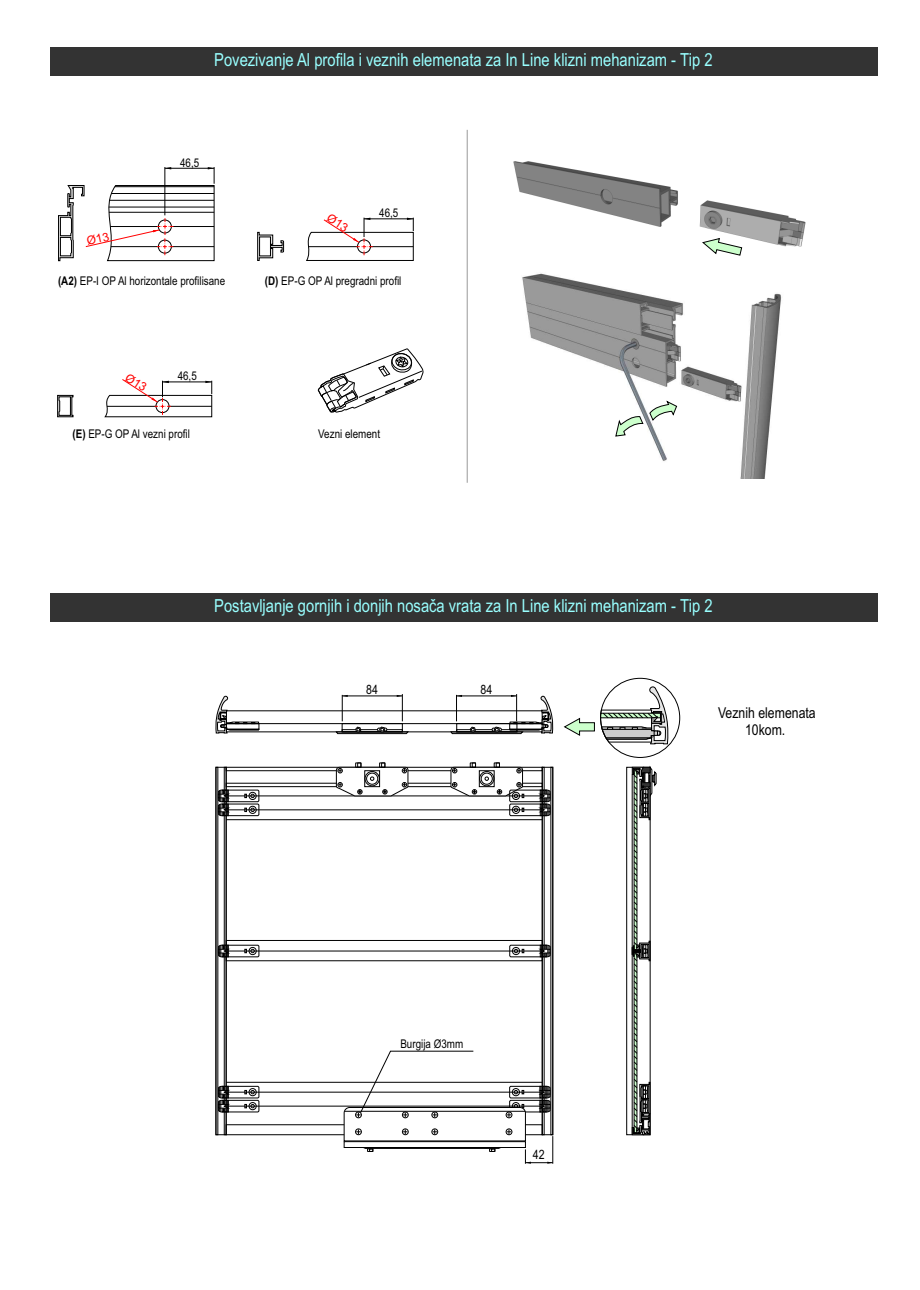
<style>
.page{position:relative;width:920px;height:1290px;background:#fff}
.page>*{position:absolute;margin:0;border:0;box-sizing:border-box;transform-origin:0 0}
.t1{font:18px "Arial Narrow";color:#9ff}
.t2{font:15px/17px "Arial Narrow";color:#000;text-align:center}
.t3{font:12.9px "Arial Narrow";color:#000}
.t4{font:12px "Arial Narrow";color:#000}
.s1{font-weight:700}
</style>
<div class="page">
<img style="left:513px;top:161px;width:293px;height:87px">
<hr style="left:226px;top:951px;width:318px;height:1px;background:#000">
<div style="left:224px;top:767px;width:2px;height:368px;border:1px solid #000"></div>
<div style="left:551px;top:767px;width:2px;height:368px;border:1px solid #000"></div>
<div style="left:542px;top:767px;width:2px;height:368px;border:1px solid #000"></div>
<div style="left:226px;top:767px;width:316px;height:4px;border:1px solid #000"></div>
<div style="left:226px;top:1124px;width:316px;height:11px;border:1px solid #000"></div>
<hr style="left:226px;top:1106px;width:316px;height:1px;background:#000">
<hr style="left:226px;top:1092px;width:316px;height:1px;background:#000">
<hr style="left:226px;top:1082px;width:316px;height:1px;background:#000">
<div style="left:226px;top:940px;width:316px;height:21px;border:1px solid #000"></div>
<hr style="left:226px;top:796px;width:318px;height:1px;background:#000">
<hr style="left:226px;top:809px;width:318px;height:1px;background:#000">
<svg style="left:218px;top:1086px;width:41px;height:26px"></svg>
<svg style="left:218px;top:945px;width:41px;height:12px"></svg>
<svg style="left:509px;top:945px;width:42px;height:12px"></svg>
<svg style="left:218px;top:790px;width:41px;height:26px"></svg>
<hr style="left:226px;top:819px;width:316px;height:1px;background:#000">
<svg style="left:564px;top:686px;width:105px;height:58px"></svg>
<div style="left:626px;top:767px;width:24px;height:368px;border:1px solid #000"></div>
<div style="left:226px;top:783px;width:316px;height:4px;border:1px solid #000"></div>
<svg style="left:451px;top:763px;width:100px;height:53px"></svg>
<svg style="left:336px;top:763px;width:73px;height:33px"></svg>
<hr style="left:467px;top:130px;width:1px;height:353px;background:#999">
<svg style="left:257px;top:232px;width:27px;height:29px"></svg>
<svg style="left:317px;top:349px;width:107px;height:64px"></svg>
<svg style="left:57px;top:395px;width:16px;height:22px"></svg>
<svg style="left:632px;top:766px;width:24px;height:369px"></svg>
<svg style="left:215px;top:694px;width:338px;height:40px"></svg>
<img style="left:522px;top:273px;width:260px;height:206px">
<svg style="left:615px;top:416px;width:28px;height:20px"></svg>
<svg style="left:649px;top:401px;width:28px;height:19px"></svg>
<svg style="left:702px;top:238px;width:40px;height:18px"></svg>
<svg style="left:344px;top:1051px;width:209px;height:113px"></svg>
<div style="left:50px;top:593px;width:827px;height:28px;background:#333"></div>
<div style="left:50px;top:47px;width:827px;height:28px;background:#333"></div>
<svg style="left:306px;top:217px;width:108px;height:44px"></svg>
<svg style="left:58px;top:167px;width:157px;height:94px"></svg>
<svg style="left:104px;top:379px;width:108px;height:38px"></svg>
<p class="t1" style="left:214px;top:53px;width:500px">Povezivanje Al profila i veznih elemenata za In Line klizni mehanizam - Tip 2</p>
<p class="t4" style="left:180px;top:158px;width:21px">46,5</p>
<p class="t4" style="left:379px;top:208px;width:21px">46,5</p>
<p class="t4" style="left:58px;top:277px;width:169px"><span class="s1">(A2)</span> EP-I OP Al horizontale profilisane</p>
<p class="t4" style="left:265px;top:277px;width:138px"><span class="s1">(D)</span> EP-G OP Al pregradni profil</p>
<p class="t4" style="left:178px;top:371px;width:21px">46,5</p>
<p class="t4" style="left:73px;top:429px;width:119px"><span class="s1">(E)</span> EP-G OP Al vezni profil</p>
<p class="t4" style="left:318px;top:429px;width:63px">Vezni element</p>
<p class="t1" style="left:214px;top:599px;width:500px">Postavljanje gornjih i donjih nosača vrata za In Line klizni mehanizam - Tip 2</p>
<p class="t3" style="left:366px;top:684px;width:13px">84</p>
<p class="t3" style="left:480px;top:684px;width:13px">84</p>
<p class="t2" style="left:718px;top:705px;width:99px">Veznih elemenata<br>10kom.</p>
<p class="t4" style="left:400px;top:1039px;width:64px">Burgija Ø3mm</p>
<p class="t3" style="left:533px;top:1149px;width:13px">42</p>
</div>
